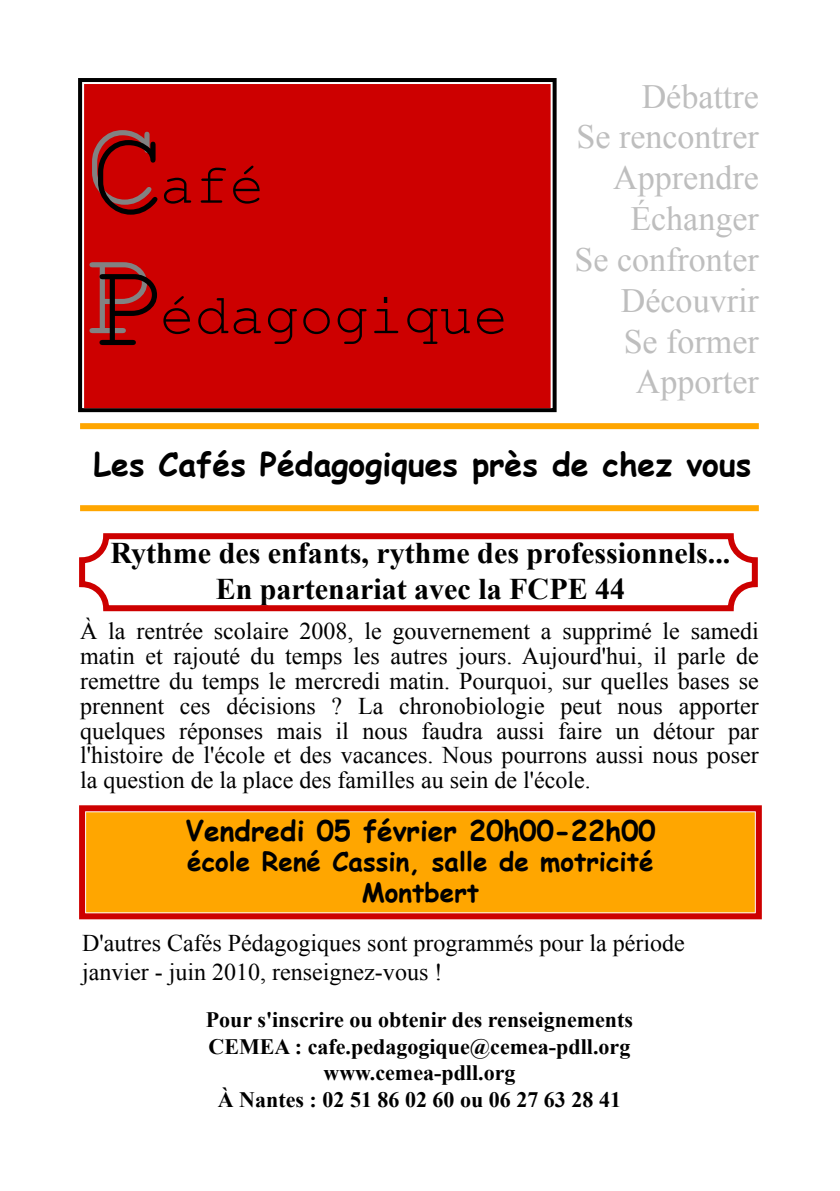
<style>
.page{position:relative;width:840px;height:1191px;background:#fff}
.page>*{position:absolute;margin:0;border:0;box-sizing:border-box;transform-origin:0 0}
.t1{font:126px "Tlwg Typewriter";color:#000}
.t2{font:58px "Tlwg Typewriter";color:#000}
.t3{font:34px/40.8px "Times New Roman";color:#bebebe;text-align:right}
.t4{font:700 32px "Comic Sans MS";letter-spacing:-.005em;color:#000}
.t5{font:700 30px/36px "Times New Roman";letter-spacing:.03em;color:#000;text-align:center}
.t6{font:700 28px "Comic Sans MS";color:#000}
.t7{font:700 26px/30.4px "Comic Sans MS";letter-spacing:-.01em;color:#000;text-align:center}
.t8{font:24px/24.8px "Times New Roman";color:#000}
.t9{font:700 22px/26.4px "Times New Roman";color:#000;text-align:center}
.s1{font-size:126px}
</style>
<div class="page">
<div style="left:78px;top:78px;width:478px;height:334px;border:4px solid #000"></div>
<div style="left:79px;top:805px;width:682px;height:114px;border:6px solid #cd0000"></div>
<div style="left:86px;top:812px;width:668px;height:100px;background:#ffa600"></div>
<div style="left:80px;top:423px;width:678px;height:6px;background:#ffa600"></div>
<div style="left:80px;top:505px;width:678px;height:6px;background:#ffa600"></div>
<div style="left:84px;top:84px;width:466px;height:324px;background:#cd0000"></div>
<svg style="left:79px;top:533px;width:679px;height:79px"></svg>
<h1 class="t1" style="left:90px;top:101px;width:77px">C</h1>
<h2 class="t2" style="left:160px;top:151px;width:106px">afé</h2>
<h2 class="t2" style="left:94px;top:282px;width:415px"><span class="s1">P</span>édagogique</h2>
<h3 class="t3" style="left:574px;top:76px;width:187px">D ébattre<br>Se rencontrer<br>Apprendre<br>Éch anger<br>Se confronter<br>Découvrir<br>Se form er<br>Apporter</h3>
<h3 class="t4" style="left:94px;top:441px;width:658px">Les Cafés Pédagogiques près de ch ez vous</h3>
<p class="t5" style="left:110px;top:534px;width:622px">Ryth m e des enfants,ryth m e des professionnels...<br>En partenariatavecla FCPE 44</p>
<p class="t8" style="left:80px;top:619px;width:681px">À la rentrée scolaire 2008, le gouvernem ent a supprim é le sam e di m atin et rajouté du tem ps les autres jours. Aujourd'h ui, ilparle de rem ettre du tem ps le m ercredi m atin. Pourquoi, sur quelles bases se prennent ces décisions ? La ch ronobiologie peut nous apporter q uelq ues réponses m ais ilnous faudra aussi faire un détour par l'h istoire de l'école et des vacances. Nous pourrons aussi nous poser la q uestion de la place des fam illes au sein de l'école.</p>
<p class="t6" style="left:185px;top:810px;width:471px">Vendredi 05 février 20h 00- 22h 00</p>
<p class="t7" style="left:187px;top:845px;width:467px">école René Cassin, salle de m otricité<br>Montbert</p>
<p class="t8" style="left:82px;top:928px;width:601px;line-height:28.8px">D'autres Cafés Pédagogiq ues sontprogram m és pour la période janvier - juin 2010, renseignez-vous !</p>
<p class="t9" style="left:206px;top:1006px;width:427px">Pour s'inscrire ou obtenir des renseignem ents CEM EA : cafe.pedagogique@ cem ea-pdll.org w w w .cem ea-pdll.org<br>À Nantes : 02 51 86 02 60 ou 06 27 63 28 41</p>
</div>
